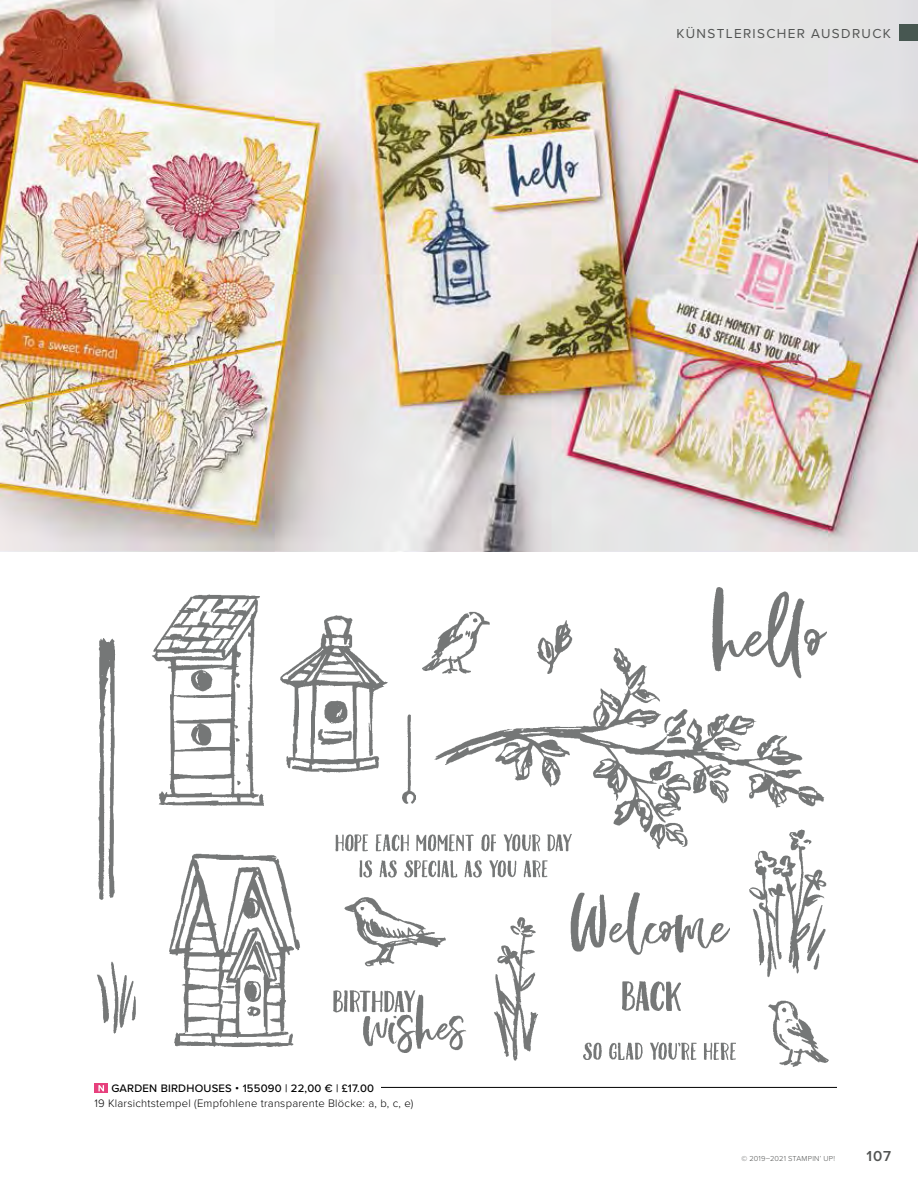
<style>
.page{position:relative;width:918px;height:1188px;background:#fff}
.page>*{position:absolute;margin:0;border:0;box-sizing:border-box;transform-origin:0 0}
.t1{font:600 15px "Proxima Nova";color:#525453}
.t2{font:13.5px "Proxima Nova";letter-spacing:.1em;color:#525453}
.t3{font:300 11.25px "Proxima Nova";letter-spacing:.02em;color:#000}
.t4{font:500 11.25px "Proxima Nova";letter-spacing:.02em;color:#000}
.t5{font:300 7.5px "Proxima Nova";letter-spacing:.03em;color:#525453}
</style>
<div class="page">
<img style="left:0;top:0;width:918px;height:552px">
<img style="left:768px;top:1001px;width:61px;height:66px">
<img style="left:422px;top:611px;width:68px;height:60px">
<img style="left:152px;top:594px;width:112px;height:212px">
<img style="left:280px;top:615px;width:108px;height:158px">
<img style="left:426px;top:645px;width:399px;height:204px">
<img style="left:402px;top:714px;width:14px;height:90px">
<img style="left:169px;top:853px;width:131px;height:194px">
<img style="left:344px;top:897px;width:102px;height:69px">
<img style="left:97px;top:961px;width:39px;height:73px">
<img style="left:98px;top:638px;width:18px;height:262px">
<img style="left:494px;top:917px;width:44px;height:144px">
<img style="left:746px;top:827px;width:81px;height:151px">
<img style="left:536px;top:620px;width:37px;height:54px">
<img style="left:622px;top:982px;width:58px;height:28px">
<img style="left:333px;top:991px;width:134px;height:62px">
<img style="left:713px;top:587px;width:114px;height:92px">
<img style="left:336px;top:834px;width:235px;height:44px">
<img style="left:583px;top:1042px;width:153px;height:17px">
<img style="left:570px;top:892px;width:159px;height:63px">
<hr style="left:108px;top:1087px;width:729px;height:1px;background:#000">
<div style="left:94px;top:1083px;width:287px;height:9px;background:#fff"></div>
<div style="left:94px;top:1084px;width:14px;height:9px;background:#e7407d"></div>
<svg style="left:98px;top:1085px;width:6px;height:6px"></svg>
<div style="left:899px;top:24px;width:19px;height:16px;background:#475751"></div>
<p class="t2" style="left:676px;top:23px;width:216px">KÜNSTLERISCHER AUSDRUCK</p>
<p class="t4" style="left:111px;top:1080px;width:264px">GARDEN BIRDHOUSES • 155090 | 22,00 € | £17.00</p>
<p class="t3" style="left:94px;top:1095px;width:321px">19 Klarsichtstempel (Empfohlene transparente Blöcke: a, b, c, e)</p>
<p class="t5" style="left:742px;top:1153px;width:95px">© 2019–2021 STAMPIN’ UP!</p>
<h1 class="t1" style="left:866px;top:1145px;width:26px">107</h1>
</div>
